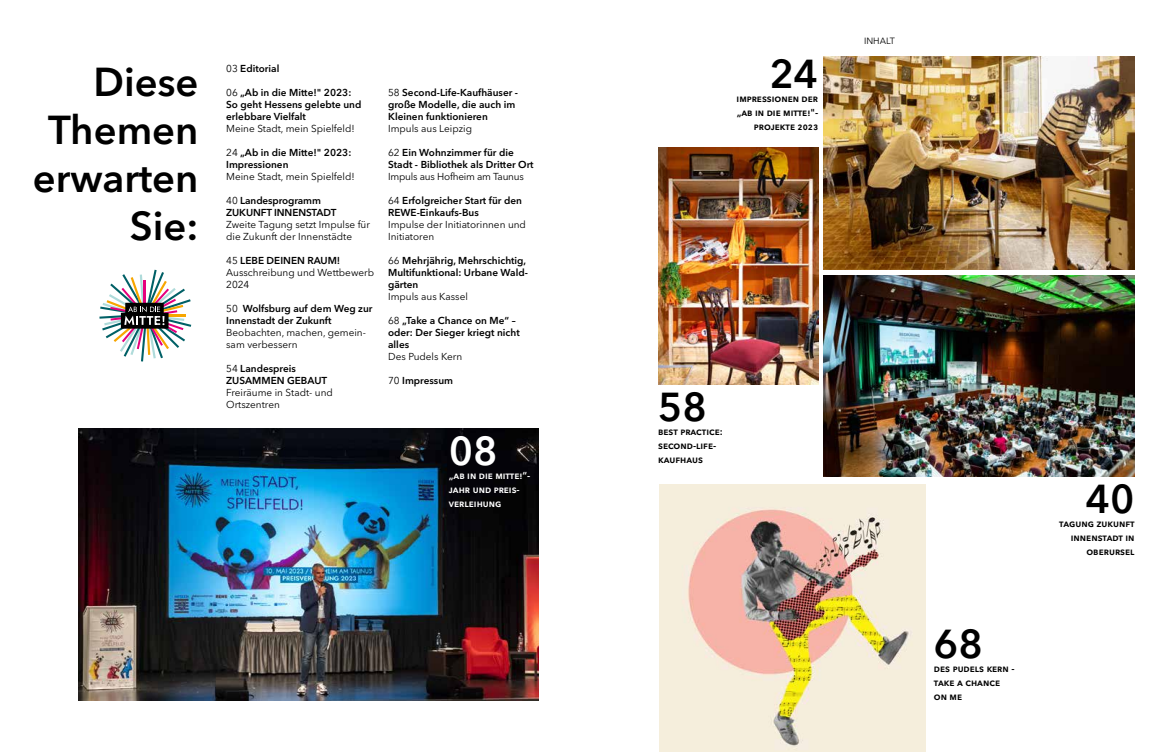
<style>
.page{position:relative;width:1163px;height:752px;background:#fff}
.page>*{position:absolute;margin:0;border:0;box-sizing:border-box;transform-origin:0 0}
.t1{font:600 40px/48px "Avenir Next LT Pro";color:#000;text-align:right}
.t2{font:600 40px "Avenir Next LT Pro";color:#fff}
.t3{font:600 10px/12px "Avenir Next LT Pro";color:#000}
.t4{font:10px/12px "Avenir Next LT Pro";color:#000}
.t5{font:600 10px/14px "Avenir Next LT Pro";color:#fff}
.t6{font:10px "Avenir Next LT Pro";letter-spacing:-.02em;color:#000}
.t7{font:9px "Avenir Next LT Pro";color:#000}
.s1{font-weight:400}
.s2{font-weight:600}
</style>
<div class="page">
<img style="left:658px;top:147px;width:160px;height:237px">
<img style="left:79px;top:428px;width:460px;height:271px">
<img style="left:823px;top:57px;width:311px;height:212px">
<svg style="left:99px;top:269px;width:92px;height:92px"></svg>
<img style="left:823px;top:275px;width:311px;height:201px">
<img style="left:659px;top:484px;width:266px;height:267px">
<h1 class="t1" style="left:33px;top:58px;width:167px">Diese<br>Themen erwarten<br>Sie:</h1>
<p class="t3" style="left:226px;top:62px;width:55px"><span class="s1">03</span> Editorial</p>
<p class="t3" style="left:226px;top:86px;width:137px"><span class="s1">06</span> „Ab in die Mitte!" 2023:<br>So geht Hessens gelebte und erlebbare Vielfalt</p>
<p class="t4" style="left:226px;top:123px;width:130px">Meine Stadt, mein Spielfeld!</p>
<p class="t3" style="left:226px;top:146px;width:127px"><span class="s1">24</span> „Ab in die Mitte!" 2023:<br>Impressionen</p>
<p class="t4" style="left:226px;top:171px;width:130px">Meine Stadt, mein Spielfeld!</p>
<p class="t3" style="left:226px;top:194px;width:112px"><span class="s1">40</span> Landesprogramm<br>ZUKUNFT INNENSTADT</p>
<p class="t4" style="left:226px;top:219px;width:145px">Zweite Tagung setzt Impulse für die Zukunft der Innenstädte</p>
<p class="t4" style="left:226px;top:255px;width:149px">45 <span class="s2">LEBE DEINEN RAUM!<br></span>Ausschreibung und Wettbewerb<br>2024</p>
<p class="t3" style="left:226px;top:302px;width:148px"><span class="s1">50</span> Wolfsburg auf dem Weg zur<br>Innenstadt der Zukunft</p>
<p class="t4" style="left:226px;top:327px;width:141px">Beobachten, machen, gemein&shy;sam verbessern</p>
<p class="t3" style="left:226px;top:362px;width:102px"><span class="s1">54</span> Landespreis<br>ZUSAMMEN GEBAUT</p>
<p class="t4" style="left:226px;top:387px;width:108px">Freiräume in Stadt- und<br>Ortszentren</p>
<p class="t3" style="left:388px;top:86px;width:131px"><span class="s1">58</span> Second-Life-Kaufhäuser - große Modelle, die auch im<br>Kleinen funktionieren</p>
<p class="t4" style="left:388px;top:123px;width:85px">Impuls aus Leipzig</p>
<p class="t3" style="left:388px;top:146px;width:147px"><span class="s1">62</span> Ein Wohnzimmer für die<br>Stadt - Bibliothek als Dritter Ort</p>
<p class="t6" style="left:388px;top:171px;width:137px">Impuls aus Hofheim am Taunus</p>
<p class="t3" style="left:388px;top:194px;width:135px"><span class="s1">64</span> Erfolgreicher Start für den<br>REWE-Einkaufs-Bus</p>
<p class="t4" style="left:388px;top:219px;width:139px">Impulse der Initiatorinnen und<br>Initiatoren</p>
<p class="t3" style="left:388px;top:254px;width:141px"><span class="s1">66</span> Mehrjährig, Mehrschichtig,<br>Multifunktional: Urbane Wald&shy;gärten</p>
<p class="t4" style="left:388px;top:291px;width:81px">Impuls aus Kassel</p>
<p class="t3" style="left:388px;top:314px;width:133px"><span class="s1">68</span> „Take a Chance on Me“ – oder: Der Sieger kriegt nicht alles</p>
<p class="t4" style="left:388px;top:351px;width:76px">Des Pudels Kern</p>
<p class="t3" style="left:388px;top:374px;width:66px"><span class="s1">70</span> Impressum</p>
<h1 class="t2" style="left:449px;top:427px;width:50px">08</h1>
<p class="t5" style="left:449px;top:468px;width:83px">„Ab in die Mitte!“- jahr und Preis&shy;verleihung</p>
<h1 class="t1" style="left:769px;top:50px;width:50px">24</h1>
<p class="t3" style="left:736px;top:91px;width:83px;line-height:14px;text-align:right">impressionen der „ab in die mitte!"- projekte 2023</p>
<p class="t7" style="left:863px;top:36px;width:32px">INHALT</p>
<h1 class="t1" style="left:658px;top:383px;width:50px">58</h1>
<p class="t3" style="left:658px;top:424px;width:66px;line-height:14px">best practice: second-life&shy;kaufhaus</p>
<h1 class="t1" style="left:933px;top:619px;width:50px">68</h1>
<p class="t3" style="left:933px;top:661px;width:82px;line-height:14px">des pudels kern - take a chance on me</p>
<h1 class="t1" style="left:1085px;top:474px;width:50px">40</h1>
<p class="t3" style="left:1059px;top:516px;width:77px;line-height:14px;text-align:right">tagung zukunft innenstadt in oberursel</p>
</div>
